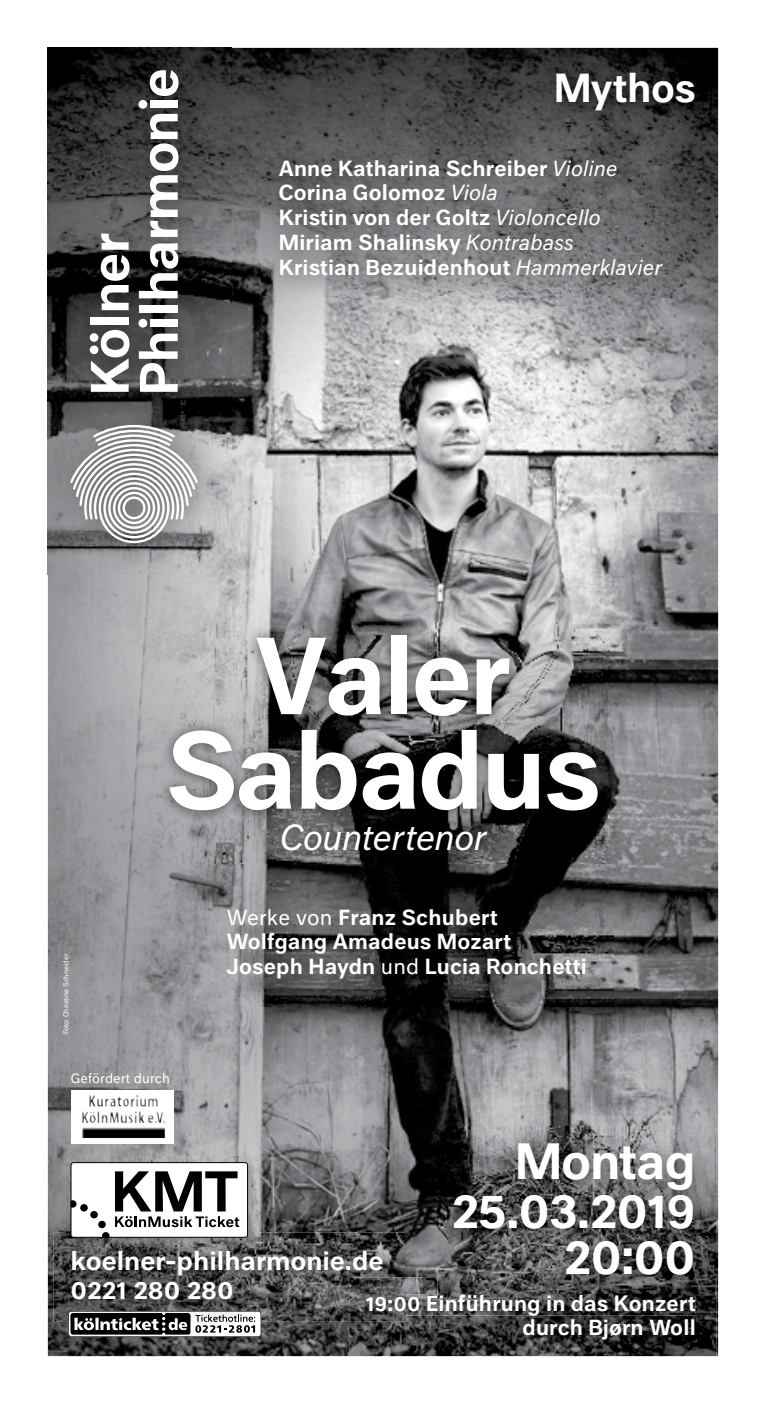
<style>
.page{position:relative;width:766px;height:1404px;background:#fff}
.page>*{position:absolute;margin:0;border:0;box-sizing:border-box;transform-origin:0 0}
.t1{font:500 101.25px/94.5px "Neutral BP";letter-spacing:-.03em;color:#fff;text-align:center}
.t2{font:500 47.25px/47.2px "Neutral BP";letter-spacing:-.02em;color:#fff;text-align:right}
.t3{font:500 37.57px "Neutral BP";color:#fff}
.t4{font:italic 33.75px "Neutral BP";letter-spacing:-.01em;color:#fff}
.t5{font:500 24.53px/28.3px "Neutral BP";color:#fff}
.t6{font:500 20.25px/24.8px "Neutral BP";letter-spacing:.01em;color:#fff}
.t7{font:12.6px "Neutral BP";letter-spacing:.01em;color:#fff}
.t8{font:6.75px "Neutral BP";letter-spacing:-.01em;color:#fff}
.s1{font-weight:400;font-style:italic}
.s2{font-weight:400}
</style>
<div class="page">
<img style="left:48px;top:48px;width:670px;height:1307px">
<img style="left:54px;top:1232px;width:351px;height:89px">
<svg style="left:68px;top:1310px;width:193px;height:26px"></svg>
<img style="left:66px;top:1156px;width:191px;height:90px">
<div style="left:71px;top:1162px;width:176px;height:75px;background:#fff;border-radius:3px"></div>
<div style="left:70px;top:1161px;width:178px;height:76px;border:1px solid #000;border-radius:3px"></div>
<svg style="left:71px;top:1200px;width:5px;height:7px"></svg>
<svg style="left:80px;top:1203px;width:8px;height:8px"></svg>
<svg style="left:90px;top:1210px;width:8px;height:8px"></svg>
<div style="left:98px;top:1220px;width:8px;height:7px;background:#000;border-radius:50%"></div>
<svg style="left:102px;top:1232px;width:7px;height:5px"></svg>
<svg style="left:115px;top:1171px;width:124px;height:55px"></svg>
<img style="left:48px;top:48px;width:183px;height:527px">
<svg style="left:70px;top:423px;width:128px;height:120px"></svg>
<svg style="left:91px;top:330px;width:38px;height:62px"></svg>
<div style="left:90px;top:317px;width:39px;height:7px;background:#fff"></div>
<svg style="left:101px;top:233px;width:28px;height:77px"></svg>
<svg style="left:139px;top:333px;width:39px;height:59px"></svg>
<div style="left:138px;top:319px;width:9px;height:8px;background:#fff;border-radius:50%"></div>
<div style="left:151px;top:319px;width:27px;height:8px;background:#fff"></div>
<div style="left:139px;top:305px;width:39px;height:8px;background:#fff"></div>
<svg style="left:139px;top:243px;width:39px;height:55px"></svg>
<svg style="left:150px;top:114px;width:28px;height:123px"></svg>
<div style="left:138px;top:100px;width:9px;height:9px;background:#fff;border-radius:50%"></div>
<div style="left:151px;top:101px;width:27px;height:7px;background:#fff"></div>
<svg style="left:150px;top:70px;width:28px;height:26px"></svg>
<img style="left:60px;top:1061px;width:125px;height:37px">
<svg style="left:71px;top:1090px;width:102px;height:53px"></svg>
<img style="left:89px;top:1094px;width:69px;height:12px">
<img style="left:349px;top:1277px;width:367px;height:78px">
<img style="left:349px;top:1277px;width:56px;height:44px">
<img style="left:366px;top:1294px;width:329px;height:21px">
<img style="left:437px;top:1126px;width:278px;height:169px">
<img style="left:437px;top:1294px;width:258px;height:1px">
<img style="left:157px;top:622px;width:452px;height:241px">
<img style="left:261px;top:142px;width:421px;height:156px">
<img style="left:548px;top:64px;width:163px;height:62px">
<img style="left:231px;top:911px;width:382px;height:94px">
<h3 class="t3" style="left:553px;top:57px;width:143px">Mythos</h3>
<p class="t6" style="left:279px;top:154px;width:384px">Anne Katharina Schreiber <span class="s1">Violine<br></span>Corina Golomoz <span class="s1">Viola<br></span>Kristin von der Goltz <span class="s1">Violoncello<br></span>Miriam Shalinsky <span class="s1">Kontrabass<br></span>Kristian Bezuidenhout <span class="s1">Hammerklavier</span></p>
<p class="t8" style="left:61px;top:1034px;width:82px;rotate:-90deg">Foto: Christine Schneider</p>
<h1 class="t1" style="left:165px;top:620px;width:438px">Valer<br>Sabadus</h1>
<h3 class="t4" style="left:279px;top:811px;width:208px">Countertenor</h3>
<p class="t6" style="left:226px;top:902px;width:361px"><span class="s2">Werke von</span> Franz Schubert<br>Wolfgang Amadeus Mozart<br>Joseph Haydn <span class="s2">und</span> Lucia Ronchetti</p>
<p class="t7" style="left:71px;top:1068px;width:101px">Gefördert durch</p>
<h2 class="t2" style="left:451px;top:1133px;width:246px">Montag<br>25.03.2019<br>20:00</h2>
<p class="t5" style="left:70px;top:1244px;width:314px">koelner-philharmonie.de<br>0221 280 280</p>
<p class="t6" style="left:365px;top:1288px;width:331px;text-align:right">19:00 Einführung in das Konzert durch Bjørn Woll</p>
</div>
